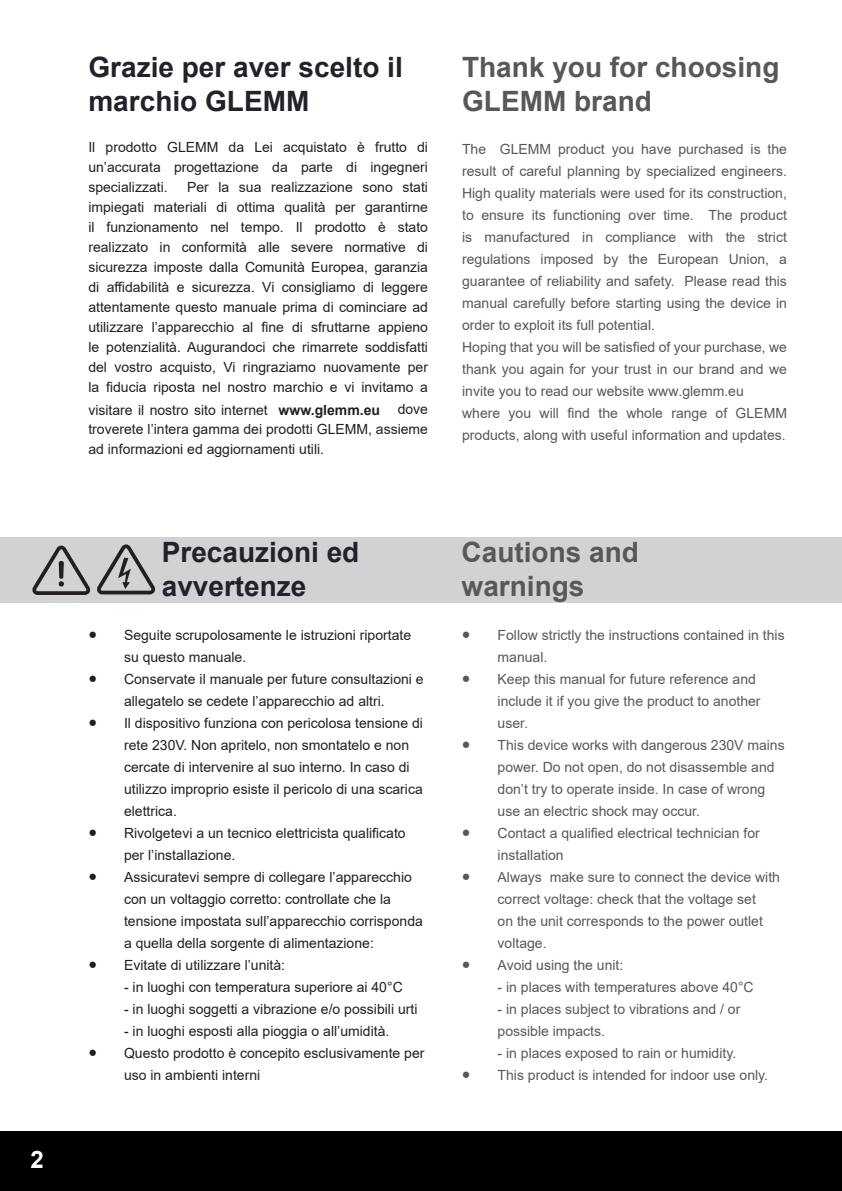
<style>
.page{position:relative;width:842px;height:1191px;background:#fff}
.page>*{position:absolute;margin:0;border:0;box-sizing:border-box;transform-origin:0 0}
.t1{font:700 28px/33.6px "Arial";color:#232129}
.t2{font:700 28px/33.6px "Arial";color:#57585a}
.t3{font:700 24px "Arial";color:#fff}
.t4{font:14px/20px "Arial";color:#231f20}
.t5{font:14px/22px "Arial";color:#57585a}
.s1{font-weight:700}
.s2{font-family:"Minion Pro";font-size:24px}
</style>
<div class="page">
<div style="left:0;top:1131px;width:842px;height:60px;background:#000"></div>
<div style="left:0;top:537px;width:842px;height:65px;background:#d1d2d4"></div>
<svg style="left:32px;top:545px;width:58px;height:50px"></svg>
<svg style="left:97px;top:544px;width:58px;height:50px"></svg>
<h2 class="t3" style="left:30px;top:1143px;width:15px">2</h2>
<h1 class="t1" style="left:88px;top:51px;width:316px">Grazie per aver scelto il marchio GLEMM</h1>
<p class="t4" style="left:88px;top:137px;width:341px;text-align:justify">Il prodotto GLEMM da Lei acquistato è frutto di un’accurata progettazione da parte di ingegneri specializzati.</p>
<p class="t4" style="left:88px;top:177px;width:341px;text-align:justify;text-indent:99px">Per la sua realizzazione sono stati impiegati materiali di ottima qualità per garantirne il funzionamento nel tempo. Il prodotto è stato realizzato in conformità alle severe normative di sicurezza imposte dalla Comunità Europea, garanzia di affidabilità e sicurezza. Vi consigliamo di leggere attentamente questo manuale prima di cominciare ad utilizzare l’apparecchio al fine di sfruttarne appieno le potenzialità. Augurandoci che rimarrete soddisfatti del vostro acquisto, Vi ringraziamo nuovamente per la fiducia riposta nel nostro marchio e vi invitamo a</p>
<p class="t4" style="left:88px;top:399px;width:293px">visitare il nostro sito internet <span class="s1">www.glemm.eu</span></p>
<p class="t4" style="left:88px;top:399px;width:341px;text-align:justify;text-indent:309px">dove troverete l’intera gamma dei prodotti GLEMM, assieme ad informazioni ed aggiornamenti utili.</p>
<h1 class="t2" style="left:462px;top:51px;width:319px">Thank you for choosing<br>GLEMM brand</h1>
<p class="t5" style="left:462px;top:138px;width:326px">The GLEMM product you have purchased is the result of careful planning by specialized engineers.<br>High quality materials were used for its construction, to ensure its functioning over time. The product is manufactured in compliance with the strict regulations imposed by the European Union, a guarantee of reliability and safety. Please read this manual carefully before starting using the device in order to exploit its full potential.<br>Hoping that you will be satisfied of your purchase, we thank you again for your trust in our brand and we invite you to read our website www.glemm.eu<br>where you will find the whole range of GLEMM products, along with useful information and updates.</p>
<h1 class="t1" style="left:162px;top:535px;width:199px">Precauzioni ed avvertenze</h1>
<p class="t4" style="left:124px;top:623px;width:289px;line-height:22px;text-indent:-36px"><span class="s2">•</span> Seguite scrupolosamente le istruzioni riportate su questo manuale.</p>
<p class="t4" style="left:88px;top:667px;width:337px;line-height:22px;text-align:center"><span class="s2">•</span> Conservate il manuale per future consultazioni e allegatelo se cedete l’apparecchio ad altri.</p>
<p class="t4" style="left:124px;top:711px;width:300px;line-height:22px;text-indent:-36px"><span class="s2">•</span> Il dispositivo funziona con pericolosa tensione di rete 230V. Non apritelo, non smontatelo e non cercate di intervenire al suo interno. In caso di utilizzo improprio esiste il pericolo di una scarica elettrica.</p>
<p class="t4" style="left:124px;top:821px;width:283px;line-height:22px;text-indent:-36px"><span class="s2">•</span> Rivolgetevi a un tecnico elettricista qualificato per l’installazione.</p>
<p class="t4" style="left:124px;top:865px;width:300px;line-height:22px;text-indent:-36px"><span class="s2">•</span> Assicuratevi sempre di collegare l’apparecchio con un voltaggio corretto: controllate che la tensione impostata sull’apparecchio corrisponda a quella della sorgente di alimentazione:</p>
<p class="t4" style="left:88px;top:954px;width:199px"><span class="s2">•</span> Evitate di utilizzare l’unità:</p>
<p class="t4" style="left:124px;top:976px;width:280px">- in luoghi con temperatura superiore ai 40°C</p>
<p class="t4" style="left:124px;top:998px;width:295px">- in luoghi soggetti a vibrazione e/o possibili urti</p>
<p class="t4" style="left:124px;top:1020px;width:267px">- in luoghi esposti alla pioggia o all’umidità.</p>
<p class="t4" style="left:124px;top:1041px;width:302px;line-height:22px;text-indent:-36px"><span class="s2">•</span> Questo prodotto è concepito esclusivamente per uso in ambienti interni</p>
<h1 class="t2" style="left:462px;top:535px;width:179px">Cautions and warnings</h1>
<p class="t5" style="left:498px;top:623px;width:289px;text-indent:-36px"><span class="s2">•</span> Follow strictly the instructions contained in this manual.</p>
<p class="t5" style="left:498px;top:667px;width:265px;text-indent:-36px"><span class="s2">•</span> Keep this manual for future reference and include it if you give the product to another user.</p>
<p class="t5" style="left:498px;top:733px;width:289px;text-indent:-36px"><span class="s2">•</span> This device works with dangerous 230V mains power. Do not open, do not disassemble and don’t try to operate inside. In case of wrong use an electric shock may occur.</p>
<p class="t5" style="left:498px;top:821px;width:264px;text-indent:-36px"><span class="s2">•</span> Contact a qualified electrical technician for installation</p>
<p class="t5" style="left:498px;top:865px;width:284px;text-indent:-36px"><span class="s2">•</span> Always make sure to connect the device with correct voltage: check that the voltage set<br>on the unit corresponds to the power outlet voltage.</p>
<p class="t5" style="left:462px;top:953px;width:163px"><span class="s2">•</span> Avoid using the unit:</p>
<p class="t5" style="left:498px;top:975px;width:258px">- in places with temperatures above 40°C</p>
<p class="t5" style="left:498px;top:997px;width:244px">- in places subject to vibrations and / or possible impacts.</p>
<p class="t5" style="left:498px;top:1041px;width:240px">- in places exposed to rain or humidity.</p>
<p class="t5" style="left:462px;top:1063px;width:308px"><span class="s2">•</span> This product is intended for indoor use only.</p>
</div>
